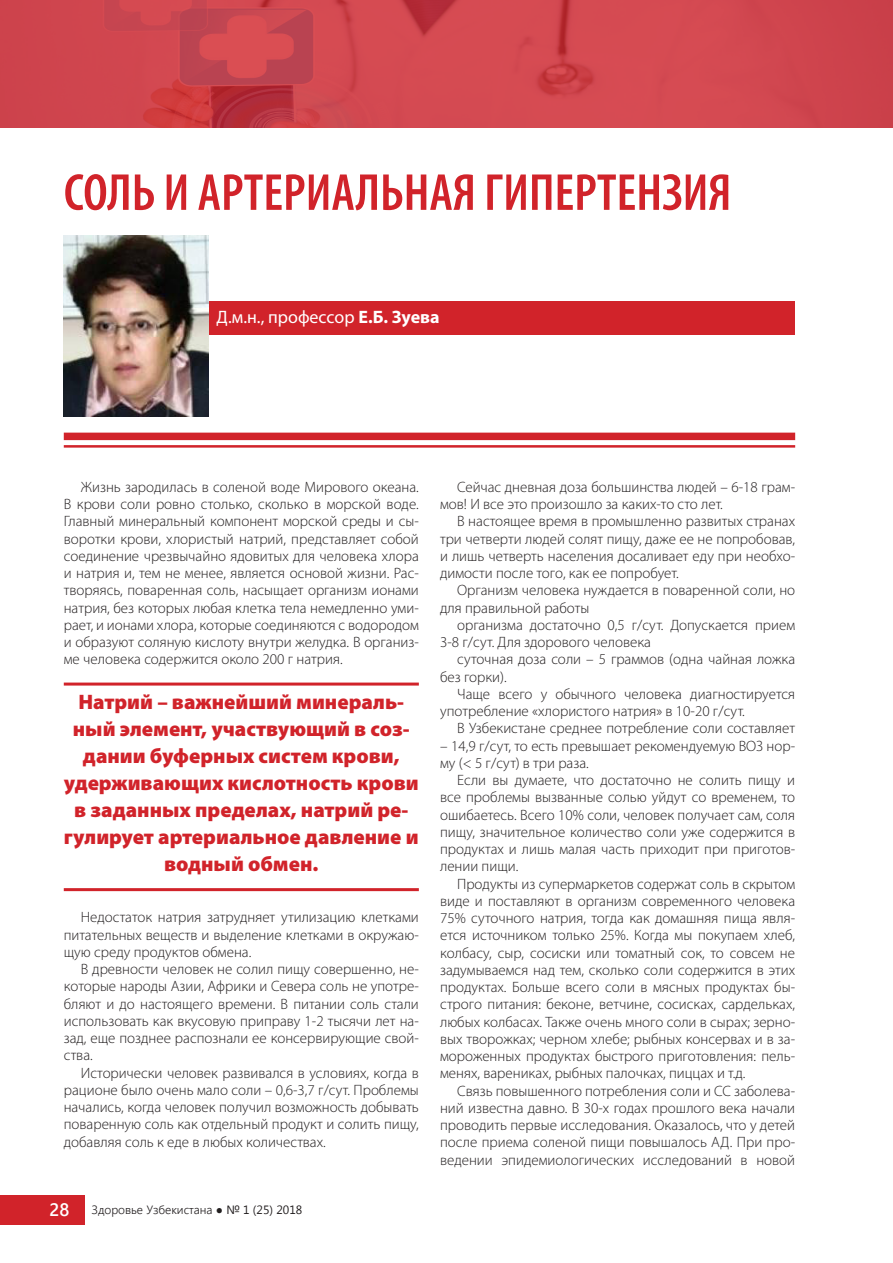
<style>
.page{position:relative;width:893px;height:1263px;background:#fff}
.page>*{position:absolute;margin:0;border:0;box-sizing:border-box;transform-origin:0 0}
.zag_obzor{font:600 condensed 52.5px "Myriad Pro";color:#d1232a}
.t1{font:900 21px/27px "Myriad Pro";color:#d1232a;text-align:center}
.prof{font:18px "Myriad Pro";color:#fff}
.t2{font:300 15px/17.2px "Myriad Pro";color:#231f20;text-align:justify}
.t3{font:300 12px "Segoe UI";color:#231f20}
.s1{font-weight:700}
.s2{font-weight:600;font-size:18px;color:#fff}
.s3{font-weight:400}
</style>
<div class="page">
<div style="left:0;top:1195px;width:85px;height:30px;background:#d1232a"></div>
<img style="left:0;top:0;width:893px;height:128px">
<div style="left:64px;top:433px;width:731px;height:7px;background:#d1232a"></div>
<hr style="left:64px;top:445px;width:731px;height:3px;background:#d1232a">
<hr style="left:64px;top:682px;width:355px;height:3px;background:#d1232a">
<hr style="left:64px;top:888px;width:355px;height:3px;background:#d1232a">
<div style="left:208px;top:301px;width:587px;height:34px;background:#d1232a"></div>
<img style="left:64px;top:235px;width:144px;height:181px">
<p class="zag_obzor" style="left:64px;top:164px;width:669px">СОЛЬ И АРТЕРИАЛЬНАЯ ГИПЕРТЕНЗИЯ</p>
<p class="prof" style="left:216px;top:306px;width:225px">Д.м.н., профессор <span class="s1">Е.Б. Зуева</span></p>
<p class="t2" style="left:64px;top:478px;width:357px;text-indent:17px">Жизнь зародилась в соленой воде Мирового океана.<br>В крови соли ровно столько, сколько в морской воде.<br>Главный минеральный компонент морской среды и сы&shy;воротки крови, хлористый натрий, представляет собой соединение чрезвычайно ядовитых для человека хлора и натрия и, тем не менее, является основой жизни. Рас&shy;творяясь, поваренная соль, насыщает организм ионами натрия, без которых любая клетка тела немедленно уми&shy;рает, и ионами хлора, которые соединяются с водородом и образуют соляную кислоту внутри желудка. В организ&shy;ме человека содержится около 200 г натрия.</p>
<p class="t1" style="left:64px;top:688px;width:356px">Натрий – важнейший минераль&shy;ный элемент, участвующий в соз&shy;дании буферных систем крови, удерживающих кислотность крови в заданных пределах, натрий ре&shy;гулирует артериальное давление и водный обмен.</p>
<p class="t2" style="left:64px;top:909px;width:357px;text-indent:17px">Недостаток натрия затрудняет утилизацию клетками питательных веществ и выделение клетками в окружаю&shy;щую среду продуктов обмена.</p>
<p class="t2" style="left:64px;top:961px;width:357px;text-indent:17px">В древности человек не солил пищу совершенно, не&shy;которые народы Азии, Африки и Севера соль не употре&shy;бляют и до настоящего времени. В питании соль стали использовать как вкусовую приправу 1-2 тысячи лет на&shy;зад, еще позднее распознали ее консервирующие свой&shy;ства.</p>
<p class="t2" style="left:64px;top:1064px;width:357px;text-indent:17px">Исторически человек развивался в условиях, когда в рационе было очень мало соли – 0,6-3,7 г/сут. Проблемы начались, когда человек получил возможность добывать поваренную соль как отдельный продукт и солить пищу, добавляя соль к еде в любых количествах.</p>
<p class="t3" style="left:50px;top:1200px;width:254px"><span class="s2">28</span> Здоровье Узбекистана ● <span class="s3">№ 1 (25) 2018</span></p>
<p class="t2" style="left:440px;top:478px;width:357px;text-indent:17px">Сейчас дневная доза большинства людей – 6-18 грам&shy;мов! И все это произошло за каких-то сто лет.</p>
<p class="t2" style="left:440px;top:513px;width:357px;text-indent:17px">В настоящее время в промышленно развитых странах три четверти людей солят пищу, даже ее не попробовав, и лишь четверть населения досаливает еду при необхо&shy;димости после того, как ее попробует.</p>
<p class="t2" style="left:440px;top:582px;width:357px;text-indent:17px">Организм человека нуждается в поваренной соли, но для правильной работы</p>
<p class="t2" style="left:440px;top:616px;width:357px;text-indent:17px">организма достаточно 0,5 г/сут. Допускается прием<br>3-8 г/сут. Для здорового человека</p>
<p class="t2" style="left:440px;top:651px;width:357px;text-indent:17px">суточная доза соли – 5 граммов (одна чайная ложка без горки).</p>
<p class="t2" style="left:440px;top:685px;width:357px;text-indent:17px">Чаще всего у обычного человека диагностируется употребление «хлористого натрия» в 10-20 г/сут.</p>
<p class="t2" style="left:457px;top:720px;width:340px">В Узбекистане среднее потребление соли составляет</p>
<p class="t2" style="left:440px;top:737px;width:357px">– 14,9 г/сут, то есть превышает рекомендуемую ВОЗ нор&shy;му (&lt; 5 г/сут) в три раза.</p>
<p class="t2" style="left:440px;top:772px;width:357px;text-indent:17px">Если вы думаете, что достаточно не солить пищу и все проблемы вызванные солью уйдут со временем, то ошибаетесь. Всего 10% соли, человек получает сам, соля пищу, значительное количество соли уже содержится в продуктах и лишь малая часть приходит при приготов&shy;лении пищи.</p>
<p class="t2" style="left:440px;top:875px;width:357px;text-indent:17px">Продукты из супермаркетов содержат соль в скрытом виде и поставляют в организм современного человека 75% суточного натрия, тогда как домашняя пища явля&shy;ется источником только 25%. Когда мы покупаем хлеб, колбасу, сыр, сосиски или томатный сок, то совсем не задумываемся над тем, сколько соли содержится в этих продуктах. Больше всего соли в мясных продуктах бы&shy;строго питания: беконе, ветчине, сосисках, сардельках, любых колбасах. Также очень много соли в сырах; зерно&shy;вых творожках; черном хлебе; рыбных консервах и в за&shy;мороженных продуктах быстрого приготовления: пель&shy;менях, варениках, рыбных палочках, пиццах и т.д.</p>
<p class="t2" style="left:440px;top:1082px;width:357px;text-indent:17px">Связь повышенного потребления соли и СС заболева&shy;ний известна давно. В 30-х годах прошлого века начали проводить первые исследования. Оказалось, что у детей после приема соленой пищи повышалось АД. При про&shy;ведении эпидемиологических исследований в новой</p>
</div>
